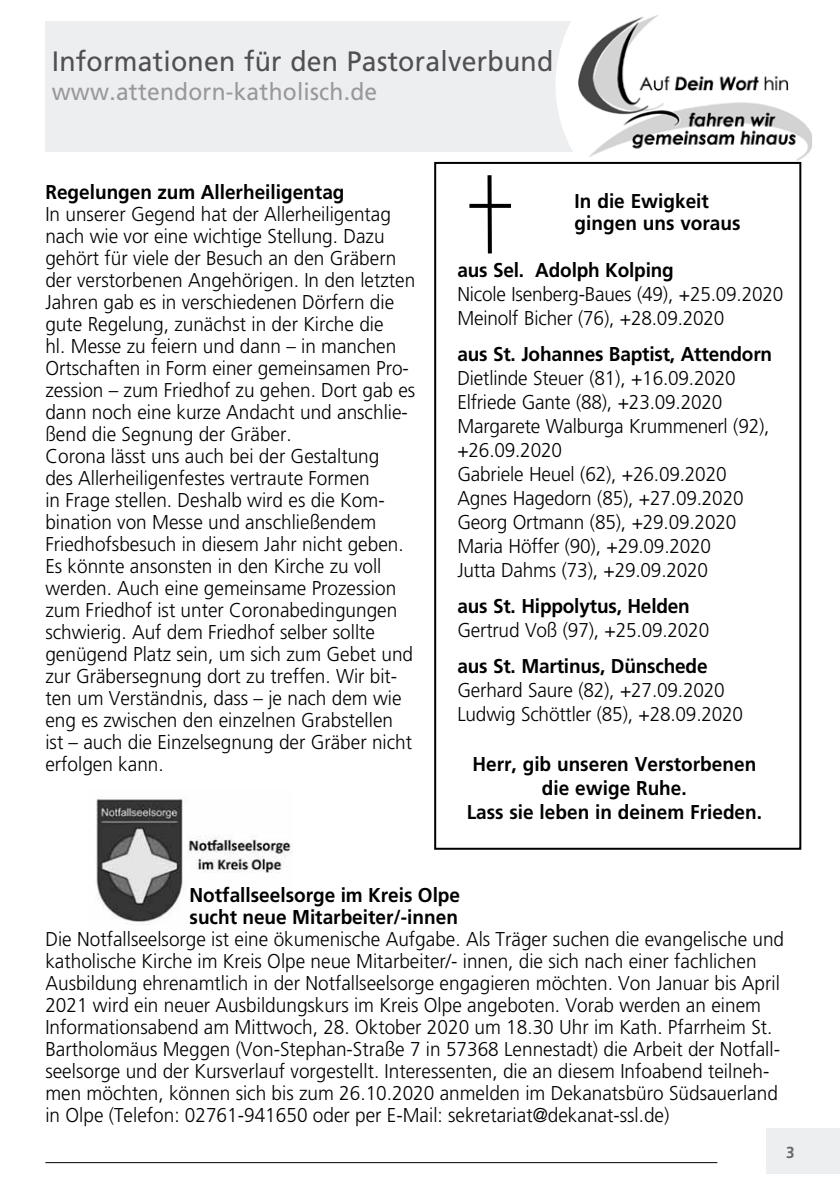
<style>
.page{position:relative;width:840px;height:1191px;background:#fff}
.page>*{position:absolute;margin:0;border:0;box-sizing:border-box;transform-origin:0 0}
.t1{font:28px "Frutiger";letter-spacing:.01em;color:#504f53;scale:.95 1}
.t2{font:24px "Frutiger";letter-spacing:.01em;color:#98989c;scale:.95 1}
.t3{font:300 20px/22px "Frutiger";color:#000;scale:.95 1}
.t4{font:700 20px/24px "Frutiger";color:#000;scale:.95 1}
.t5{font:700 16px "Frutiger";color:#68676c;scale:.95 1}
</style>
<div class="page">
<div style="left:45px;top:21px;width:642px;height:130px;background:#edeeef"></div>
<svg style="left:555px;top:21px;width:257px;height:201px"></svg>
<img style="left:578px;top:15px;width:233px;height:150px">
<div style="left:434px;top:162px;width:366px;height:687px;border:2px solid #000"></div>
<div style="left:765px;top:1128px;width:74px;height:46px;background:#edeeef"></div>
<svg style="left:487px;top:175px;width:4px;height:78px"></svg>
<svg style="left:469px;top:204px;width:41px;height:4px"></svg>
<hr style="left:45px;top:1162px;width:672px;height:1px;background:#000">
<img style="left:96px;top:799px;width:196px;height:126px">
<h1 class="t1" style="left:52px;top:45px;width:529px">Informationen für den Pastoralverbund</h1>
<p class="t2" style="left:52px;top:77px;width:344px">www.attendorn-katholisch.de</p>
<p class="t4" style="left:45px;top:179px;width:316px">Regelungen zum Allerheiligentag</p>
<p class="t3" style="left:45px;top:203px;width:390px">In unserer Gegend hat der Allerheiligentag nach wie vor eine wichtige Stellung. Dazu gehört für viele der Besuch an den Gräbern der verstorbenen Angehörigen. In den letzten Jahren gab es in verschiedenen Dörfern die gute Regelung, zunächst in der Kirche die<br>hl. Messe zu feiern und dann – in manchen Ortschaften in Form einer gemeinsamen Pro&shy;zession – zum Friedhof zu gehen. Dort gab es dann noch eine kurze Andacht und anschlie&shy;ßend die Segnung der Gräber.<br>Corona lässt uns auch bei der Gestaltung<br>des Allerheiligenfestes vertraute Formen<br>in Frage stellen. Deshalb wird es die Kom&shy;bination von Messe und anschließendem Friedhofsbesuch in diesem Jahr nicht geben.<br>Es könnte ansonsten in den Kirche zu voll werden. Auch eine gemeinsame Prozession zum Friedhof ist unter Coronabedingungen schwierig. Auf dem Friedhof selber sollte genügend Platz sein, um sich zum Gebet und zur Gräbersegnung dort zu treffen. Wir bit&shy;ten um Verständnis, dass – je nach dem wie eng es zwischen den einzelnen Grabstellen ist – auch die Einzelsegnung der Gräber nicht erfolgen kann.</p>
<p class="t4" style="left:574px;top:190px;width:176px;line-height:22px">In die Ewigkeit gingen uns voraus</p>
<p class="t4" style="left:457px;top:258px;width:229px">aus Sel. Adolph Kolping</p>
<p class="t3" style="left:457px;top:282px;width:344px;line-height:24px">Nicole Isenberg-Baues (49), +25.09.2020<br>Meinolf Bicher (76), +28.09.2020</p>
<p class="t4" style="left:457px;top:342px;width:333px">aus St. Johannes Baptist, Attendorn</p>
<p class="t3" style="left:457px;top:366px;width:330px;line-height:24px">Dietlinde Steuer (81), +16.09.2020<br>Elfriede Gante (88), +23.09.2020<br>Margarete Walburga Krummenerl (92), +26.09.2020<br>Gabriele Heuel (62), +26.09.2020<br>Agnes Hagedorn (85), +27.09.2020<br>Georg Ortmann (85), +29.09.2020<br>Maria Höffer (90), +29.09.2020<br>Jutta Dahms (73), +29.09.2020</p>
<p class="t4" style="left:457px;top:594px;width:246px">aus St. Hippolytus, Helden</p>
<p class="t3" style="left:457px;top:619px;width:266px">Gertrud Voß (97), +25.09.2020</p>
<p class="t4" style="left:457px;top:654px;width:265px">aus St. Martinus, Dünschede</p>
<p class="t3" style="left:457px;top:678px;width:302px;line-height:24px">Gerhard Saure (82), +27.09.2020<br>Ludwig Schöttler (85), +28.09.2020</p>
<p class="t4" style="left:466px;top:752px;width:312px;text-align:center">Herr, gib unseren Verstorbenen die ewige Ruhe.<br>Lass sie leben in deinem Frieden.</p>
<p class="t4" style="left:189px;top:883px;width:286px;line-height:22px">Notfallseelsorge im Kreis Olpe sucht neue Mitarbeiter/-innen</p>
<p class="t3" style="left:45px;top:927px;width:778px">Die Notfallseelsorge ist eine ökumenische Aufgabe. Als Träger suchen die evangelische und katholische Kirche im Kreis Olpe neue Mitarbeiter/- innen, die sich nach einer fachlichen Ausbildung ehrenamtlich in der Notfallseelsorge engagieren möchten. Von Januar bis April 2021 wird ein neuer Ausbildungskurs im Kreis Olpe angeboten. Vorab werden an einem Informationsabend am Mittwoch, 28. Oktober 2020 um 18.30 Uhr im Kath. Pfarrheim St.<br>Bartholomäus Meggen (Von-Stephan-Straße 7 in 57368 Lennestadt) die Arbeit der Notfall&shy;seelsorge und der Kursverlauf vorgestellt. Interessenten, die an diesem Infoabend teilneh&shy;men möchten, können sich bis zum 26.10.2020 anmelden im Dekanatsbüro Südsauerland in Olpe (Telefon: 02761-941650 oder per E-Mail: sekretariat@dekanat-ssl.de)</p>
<p class="t5" style="left:785px;top:1143px;width:10px">3</p>
</div>
